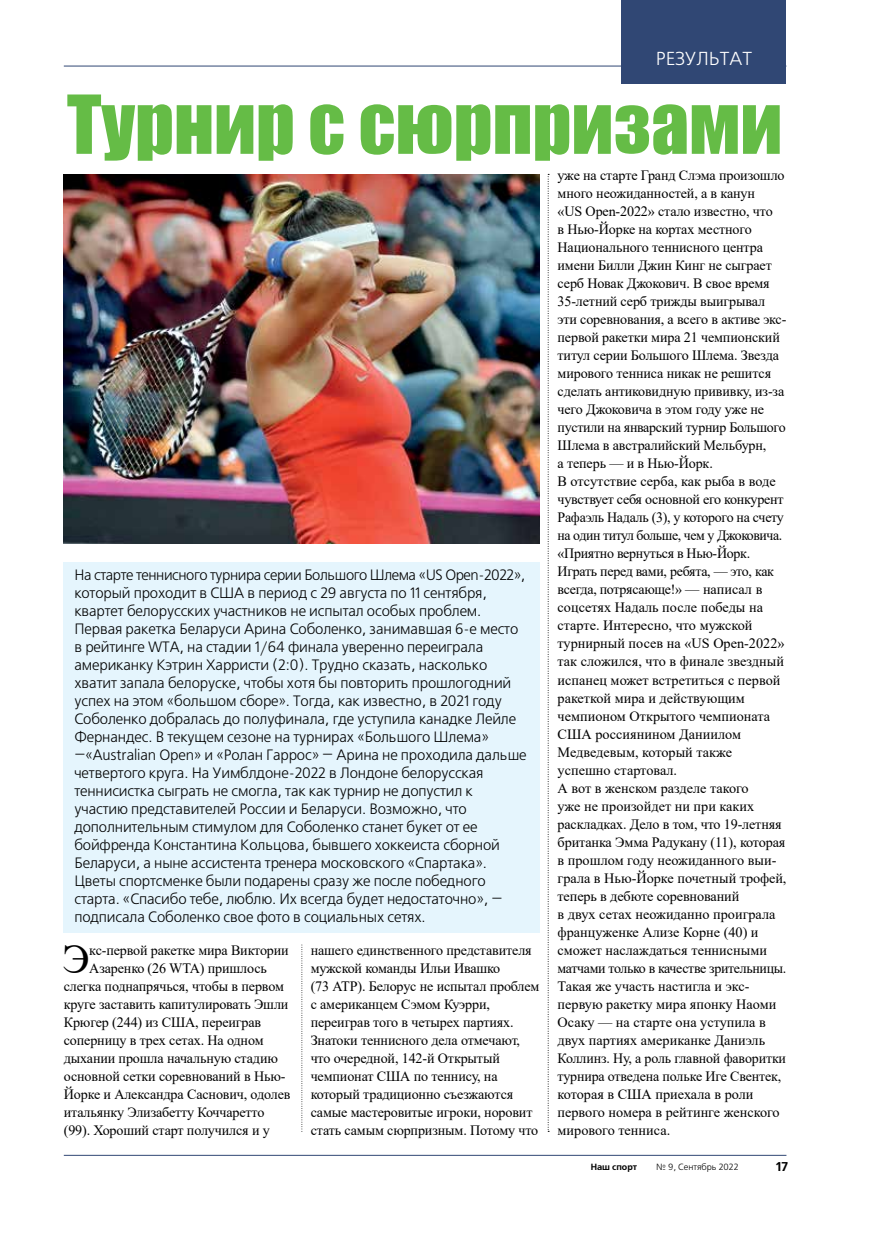
<style>
.page{position:relative;width:872px;height:1234px;background:#fff}
.page>*{position:absolute;margin:0;border:0;box-sizing:border-box;transform-origin:0 0}
.t1{font:75px "Impact";color:#65bc46}
.t2{font:41.4px "Times New Roman";color:#000}
.t3{font:18.75px "Free Set C";color:#fff}
.t4{font:15px/18px "Free Set C";letter-spacing:-.01em;color:#000}
.t5{font:14.25px/18px "Times New Roman";letter-spacing:-.01em;color:#000}
.t6{font:700 12.75px "Free Set C";color:#000}
.t7{font:9px "Free Set C";color:#000}
.t8{font:700 9px "Free Set C";color:#000}
</style>
<div class="page">
<hr style="left:64px;top:66px;width:722px;height:1px;background:#304774">
<div style="left:621px;top:0;width:165px;height:83px;background:#304774"></div>
<hr style="left:64px;top:1154px;width:722px;height:1px;background:#304774">
<div style="left:63px;top:562px;width:476px;height:370px;background:#e5f5fd"></div>
<svg style="left:301px;top:944px;width:1px;height:188px"></svg>
<svg style="left:548px;top:174px;width:1px;height:957px"></svg>
<img style="left:64px;top:174px;width:475px;height:369px">
<h3 class="t3" style="left:656px;top:49px;width:98px">РЕЗУЛЬТАТ</h3>
<h1 class="t1" style="left:67px;top:66px;width:717px">Турнир с сюрпризами</h1>
<p class="t4" style="left:74px;top:566px;width:454px">На старте теннисного турнира серии Большого Шлема «US Open-2022», который проходит в США в период с 29 августа по 11 сентября, квартет белорусских участников не испытал особых проблем.<br>Первая ракетка Беларуси Арина Соболенко, занимавшая 6-е место в рейтинге WTA, на стадии 1/64 финала уверенно переиграла американку Кэтрин Харристи (2:0). Трудно сказать, насколько хватит запала белоруске, чтобы хотя бы повторить прошлогодний успех на этом «большом сборе». Тогда, как известно, в 2021 году Соболенко добралась до полуфинала, где уступила канадке Лейле Фернандес. В текущем сезоне на турнирах «Большого Шлема» —«Australian Open» и «Ролан Гаррос» — Арина не проходила дальше четвертого круга. На Уимблдоне-2022 в Лондоне белорусская теннисистка сыграть не смогла, так как турнир не допустил к участию представителей России и Беларуси. Возможно, что дополнительным стимулом для Соболенко станет букет от ее бойфренда Константина Кольцова, бывшего хоккеиста сборной Беларуси, а ныне ассистента тренера московского «Спартака».<br>Цветы спортсменке были подарены сразу же после победного старта. «Спасибо тебе, люблю. Их всегда будет недостаточно», — подписала Соболенко свое фото в социальных сетях.</p>
<h2 class="t2" style="left:63px;top:929px;width:29px">Э</h2>
<p class="t5" style="left:89px;top:940px;width:201px">кс-первой ракетке мира Виктории</p>
<p class="t5" style="left:89px;top:958px;width:179px">Азаренко (26 WTA) пришлось</p>
<p class="t5" style="left:64px;top:976px;width:222px">слегка поднапрячься, чтобы в первом</p>
<p class="t5" style="left:64px;top:994px;width:226px">круге заставить капитулировать Эшли</p>
<p class="t5" style="left:64px;top:1012px;width:199px">Крюгер (244) из США, переиграв</p>
<p class="t5" style="left:64px;top:1030px;width:201px">соперницу в трех сетах. На одном</p>
<p class="t5" style="left:64px;top:1048px;width:216px">дыхании прошла начальную стадию</p>
<p class="t5" style="left:64px;top:1066px;width:223px">основной сетки соревнований в Нью-</p>
<p class="t5" style="left:64px;top:1084px;width:228px">Йорке и Александра Саснович, одолев</p>
<p class="t5" style="left:64px;top:1102px;width:202px">итальянку Элизабетту Коччаретто</p>
<p class="t5" style="left:64px;top:1120px;width:208px">(99). Хороший старт получился и у</p>
<p class="t5" style="left:311px;top:940px;width:230px">нашего единственного представителя мужской команды Ильи Ивашко<br>(73 АТР). Белорус не испытал проблем с американцем Сэмом Куэрри, переиграв того в четырех партиях.<br>Знатоки теннисного дела отмечают, что очередной, 142-й Открытый чемпионат США по теннису, на который традиционно съезжаются самые мастеровитые игроки, норовит стать самым сюрпризным. Потому что</p>
<p class="t5" style="left:557px;top:166px;width:230px">уже на старте Гранд Слэма произошло много неожиданностей, а в канун<br>«US Open-2022» стало известно, что<br>в Нью-Йорке на кортах местного Национального теннисного центра имени Билли Джин Кинг не сыграет серб Новак Джокович. В свое время 35-летний серб трижды выигрывал эти соревнования, а всего в активе экс&shy;первой ракетки мира 21 чемпионский титул серии Большого Шлема. Звезда мирового тенниса никак не решится сделать антиковидную прививку, из-за чего Джоковича в этом году уже не пустили на январский турнир Большого Шлема в австралийский Мельбурн,<br>а теперь — и в Нью-Йорк.<br>В отсутствие серба, как рыба в воде чувствует себя основной его конкурент Рафаэль Надаль (3), у которого на счету на один титул больше, чем у Джоковича. «Приятно вернуться в Нью-Йорк.<br>Играть перед вами, ребята, — это, как всегда, потрясающе!» — написал в соцсетях Надаль после победы на старте. Интересно, что мужской турнирный посев на «US Open-2022» так сложился, что в финале звездный испанец может встретиться с первой ракеткой мира и действующим чемпионом Открытого чемпионата США россиянином Даниилом Медведевым, который также успешно стартовал.<br>А вот в женском разделе такого<br>уже не произойдет ни при каких раскладках. Дело в том, что 19-летняя британка Эмма Радукану (11), которая в прошлом году неожиданного выи&shy;грала в Нью-Йорке почетный трофей, теперь в дебюте соревнований<br>в двух сетах неожиданно проиграла француженке Ализе Корне (40) и сможет наслаждаться теннисными матчами только в качестве зрительницы.<br>Такая же участь настигла и экс&shy;первую ракетку мира японку Наоми Осаку — на старте она уступила в двух партиях американке Даниэль Коллинз. Ну, а роль главной фаворитки турнира отведена польке Иге Свентек, которая в США приехала в роли первого номера в рейтинге женского мирового тенниса.</p>
<p class="t8" style="left:590px;top:1161px;width:48px">Наш спорт</p>
<p class="t7" style="left:656px;top:1161px;width:84px">№ 9, Сентябрь 2022</p>
<p class="t6" style="left:776px;top:1158px;width:14px">17</p>
</div>
